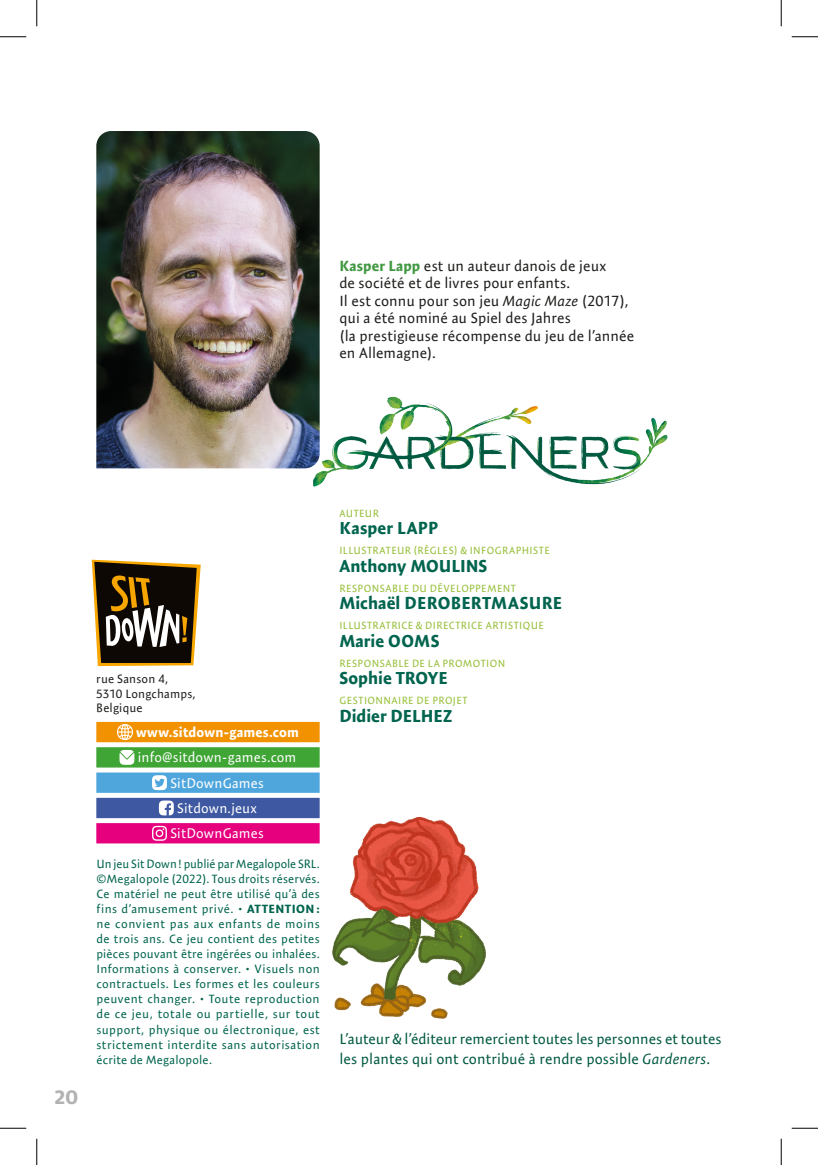
<style>
.page{position:relative;width:818px;height:1165px;background:#fff}
.page>*{position:absolute;margin:0;border:0;box-sizing:border-box;transform-origin:0 0}
.t1{font:700 21px "Unit Rounded Pro";color:#b2b2b2}
.t2{font:700 17.5px "Expo Sans Pro";letter-spacing:.005em;color:#00644e}
.t3{font:14.88px/17.5px "Expo Sans Pro";letter-spacing:.005em;color:#1d1d1b}
.t4{font:14.88px/19.8px "Expo Sans Pro";letter-spacing:.005em;color:#005941}
.t5{font:14px "Expo Sans Pro";letter-spacing:.01em;color:#fff}
.t6{font:700 14px "Expo Sans Pro";letter-spacing:.01em;color:#fff}
.t7{font:12.08px/15px "Expo Sans Pro";letter-spacing:.035em;color:#00644e;text-align:justify}
.t8{font:12.08px/14.5px "Expo Sans Pro";letter-spacing:.01em;color:#1d1d1b}
.t9{font:10.5px "Expo Sans Pro";letter-spacing:.04em;color:#97bf3a}
.s1{font-weight:700;color:#419842}
.s2{font-style:italic}
.s3{font-weight:700}
</style>
<div class="page">
<svg style="left:92px;top:560px;width:109px;height:106px"></svg>
<img style="left:96px;top:131px;width:224px;height:337px">
<img style="left:275px;top:362px;width:393px;height:125px">
<img style="left:263px;top:797px;width:223px;height:222px">
<div style="left:97px;top:799px;width:222px;height:18px;background:#3e59a1"></div>
<svg style="left:159px;top:801px;width:15px;height:14px"></svg>
<div style="left:96px;top:798px;width:224px;height:20px;border:2px solid #3e59a1"></div>
<div style="left:97px;top:748px;width:222px;height:19px;background:#3fa535"></div>
<svg style="left:119px;top:750px;width:15px;height:14px"></svg>
<div style="left:96px;top:747px;width:224px;height:20px;border:2px solid #3fa535"></div>
<div style="left:97px;top:723px;width:222px;height:18px;background:#f39200"></div>
<svg style="left:117px;top:725px;width:16px;height:14px"></svg>
<div style="left:96px;top:722px;width:224px;height:20px;border:2px solid #f39200"></div>
<div style="left:97px;top:773px;width:222px;height:19px;background:#4fa6dd"></div>
<svg style="left:152px;top:775px;width:15px;height:15px"></svg>
<div style="left:96px;top:772px;width:224px;height:21px;border:2px solid #4fa6dd"></div>
<div style="left:97px;top:824px;width:222px;height:18px;background:#e6007e"></div>
<svg style="left:152px;top:826px;width:15px;height:14px"></svg>
<div style="left:96px;top:823px;width:224px;height:20px;border:2px solid #e6007e"></div>
<svg style="left:0;top:36px;width:26px;height:1px"></svg>
<svg style="left:791px;top:36px;width:27px;height:1px"></svg>
<svg style="left:0;top:1128px;width:26px;height:1px"></svg>
<svg style="left:791px;top:1128px;width:27px;height:1px"></svg>
<svg style="left:36px;top:0;width:1px;height:26px"></svg>
<svg style="left:36px;top:1139px;width:1px;height:26px"></svg>
<svg style="left:781px;top:0;width:1px;height:26px"></svg>
<svg style="left:781px;top:1139px;width:1px;height:26px"></svg>
<p class="t3" style="left:339px;top:257px;width:296px"><span class="s1">Kasper Lapp</span> est un auteur danois de jeux<br>de société et de livres pour enfants.<br>Il est connu pour son jeu <span class="s2">Magic Maze</span> (2017), qui a été nominé au Spiel des Jahres<br>(la prestigieuse récompense du jeu de l’année en Allemagne).</p>
<h1 class="t1" style="left:54px;top:1082px;width:26px">20</h1>
<p class="t8" style="left:96px;top:672px;width:101px">rue Sanson 4,<br>5310 Longchamps,<br>Belgique</p>
<p class="t6" style="left:136px;top:723px;width:164px">www.sitdown-games.com</p>
<p class="t5" style="left:170px;top:774px;width:95px">SitDownGames</p>
<p class="t5" style="left:138px;top:749px;width:160px">info@sitdown-games.com</p>
<p class="t5" style="left:177px;top:800px;width:81px">Sitdown.jeux</p>
<p class="t5" style="left:170px;top:825px;width:95px">SitDownGames</p>
<p class="t7" style="left:96px;top:856px;width:225px">Un jeu Sit Down! publié par Megalopole SRL. ©Megalopole (2022). Tous droits réservés.<br>Ce matériel ne peut être utilisé qu’à des fins d’amusement privé. • <span class="s3">ATTENTION : </span>ne convient pas aux enfants de moins de trois ans. Ce jeu contient des petites pièces pouvant être ingérées ou inhalées.<br>Informations à conserver. • Visuels non contractuels. Les formes et les couleurs peuvent changer. • Toute reproduction de ce jeu, totale ou partielle, sur tout support, physique ou électronique, est strictement interdite sans autorisation écrite de Megalopole.</p>
<p class="t9" style="left:339px;top:507px;width:41px">AUTEUR</p>
<h2 class="t2" style="left:339px;top:517px;width:100px">Kasper LAPP</h2>
<p class="t9" style="left:339px;top:544px;width:212px">ILLUSTRATEUR (RÈGLES) &amp; INFOGRAPHISTE</p>
<h2 class="t2" style="left:339px;top:555px;width:149px">Anthony MOULINS</h2>
<p class="t9" style="left:339px;top:582px;width:178px">RESPONSABLE DU DÉVELOPPEMENT</p>
<h2 class="t2" style="left:339px;top:592px;width:224px">Michaël DEROBERTMASURE</h2>
<p class="t9" style="left:339px;top:619px;width:206px">ILLUSTRATRICE &amp; DIRECTRICE ARTISTIQUE</p>
<h2 class="t2" style="left:339px;top:630px;width:102px">Marie OOMS</h2>
<p class="t9" style="left:339px;top:657px;width:167px">RESPONSABLE DE LA PROMOTION</p>
<h2 class="t2" style="left:339px;top:667px;width:110px">Sophie TROYE</h2>
<p class="t9" style="left:339px;top:694px;width:129px">GESTIONNAIRE DE PROJET</p>
<h2 class="t2" style="left:339px;top:705px;width:114px">Didier DELHEZ</h2>
<p class="t4" style="left:339px;top:1029px;width:384px">L’auteur &amp; l’éditeur remercient toutes les personnes et toutes les plantes qui ont contribué à rendre possible <span class="s2">Gardeners</span>.</p>
</div>
